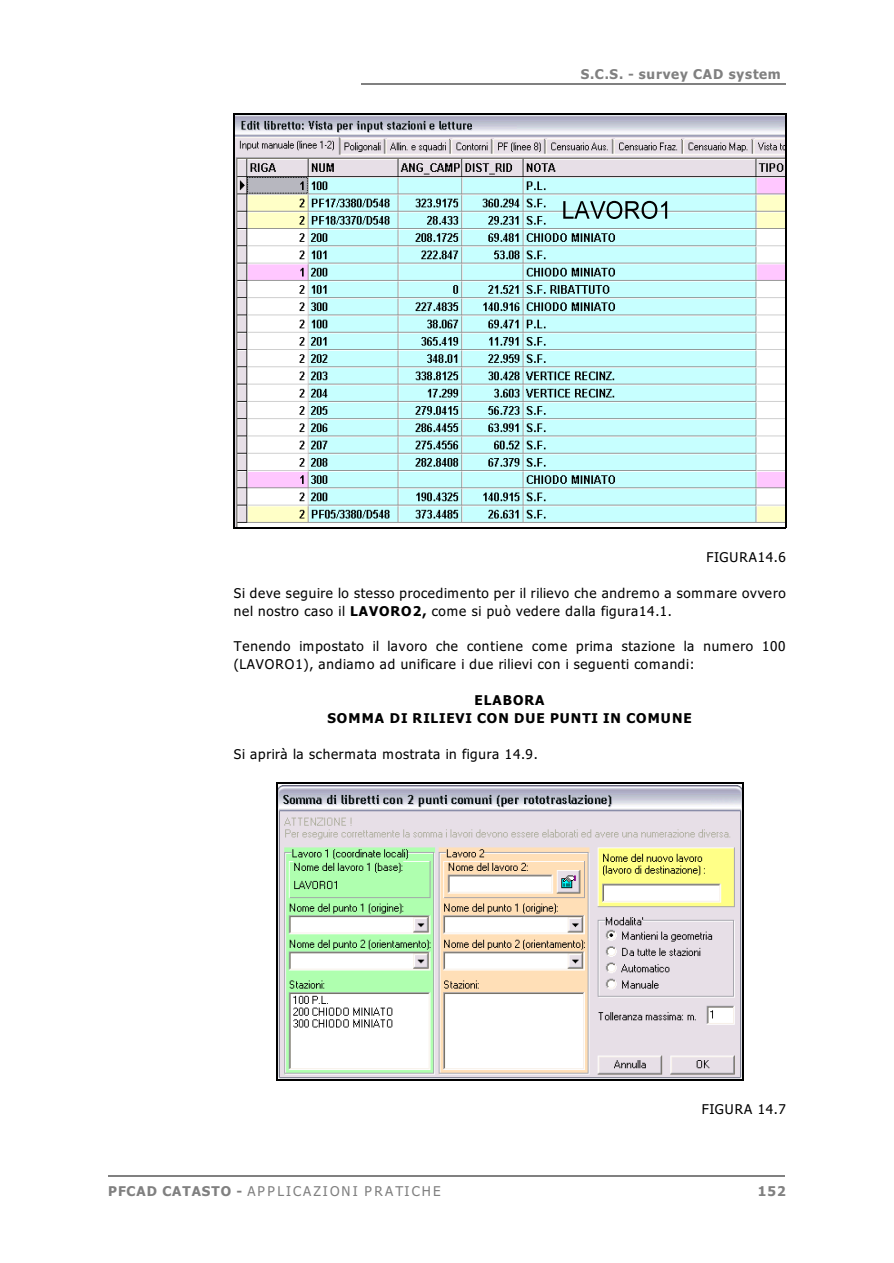
<style>
.page{position:relative;width:894px;height:1263px;background:#fff}
.page>*{position:absolute;margin:0;border:0;box-sizing:border-box;transform-origin:0 0}
.t1{font:13.5px/18px "Tahoma";letter-spacing:.055em;color:#000}
.t2{font:700 13.5px/18px "Tahoma";letter-spacing:.075em;color:#000;text-align:center}
.t3{font:italic 13.5px "Tahoma";letter-spacing:.165em;color:#808080}
.t4{font:700 13.5px "Tahoma";letter-spacing:.06em;color:#808080}
.s1{font-weight:700}
.s2{font-weight:700;font-style:normal}
</style>
<div class="page">
<hr style="left:361px;top:83px;width:425px;height:1px;background:#808080">
<hr style="left:108px;top:1175px;width:676px;height:1px;background:#808080">
<img style="left:235px;top:115px;width:549px;height:412px">
<svg style="left:563px;top:201px;width:104px;height:18px;background:#8aadad"></svg>
<hr style="left:234px;top:113px;width:1px;height:415px;background:#000">
<hr style="left:785px;top:113px;width:1px;height:415px;background:#000">
<hr style="left:234px;top:113px;width:552px;height:2px;background:#000">
<hr style="left:234px;top:527px;width:552px;height:1px;background:#000">
<img style="left:278px;top:785px;width:464px;height:294px">
<hr style="left:276px;top:782px;width:2px;height:298px;background:#000">
<hr style="left:742px;top:782px;width:2px;height:298px;background:#000">
<hr style="left:276px;top:782px;width:468px;height:2px;background:#000">
<hr style="left:276px;top:1079px;width:468px;height:1px;background:#000">
<p class="t4" style="left:581px;top:69px;width:201px">S.C.S. - survey CAD system</p>
<p class="t1" style="left:706px;top:549px;width:81px">FIGURA14.6</p>
<p class="t1" style="left:234px;top:585px;width:553px">Si deve seguire lo stesso procedimento per il rilievo che andremo a sommare ovvero nel nostro caso il <span class="s1">LAVORO2,</span> come si può vedere dalla figura14.1.</p>
<p class="t1" style="left:234px;top:639px;width:553px">Tenendo impostato il lavoro che contiene come prima stazione la numero 100 (LAVORO1), andiamo ad unificare i due rilievi con i seguenti comandi:</p>
<p class="t2" style="left:327px;top:693px;width:366px">ELABORA<br>SOMMA DI RILIEVI CON DUE PUNTI IN COMUNE</p>
<p class="t1" style="left:234px;top:747px;width:305px">Si aprirà la schermata mostrata in figura 14.9.</p>
<p class="t1" style="left:702px;top:1101px;width:86px">FIGURA 14.7</p>
<p class="t3" style="left:108px;top:1186px;width:334px"><span class="s2">PFCAD CATASTO -</span> APPLICAZIONI PRATICHE</p>
<p class="t4" style="left:758px;top:1186px;width:29px">152</p>
</div>
